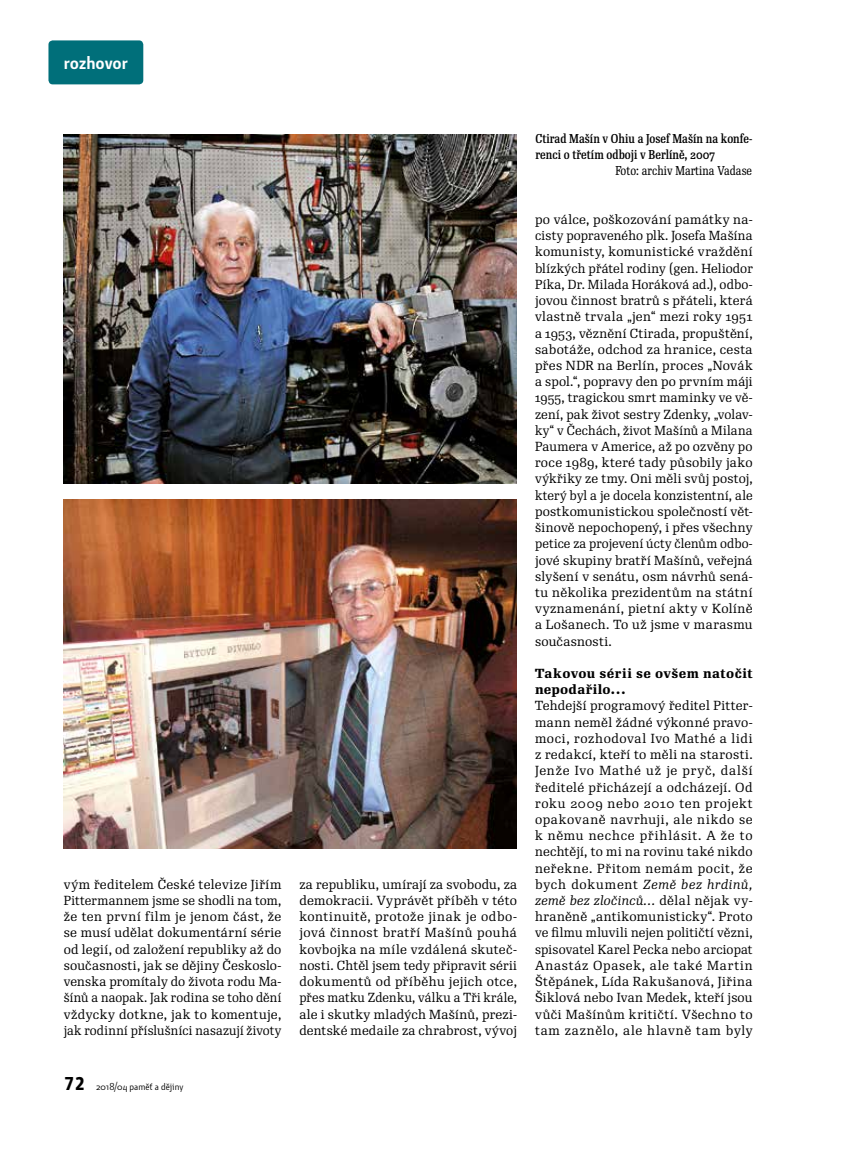
<style>
.page{position:relative;width:859px;height:1149px;background:#fff}
.page>*{position:absolute;margin:0;border:0;box-sizing:border-box;transform-origin:0 0}
.t1{font:600 18px "Botanika Std";color:#fff}
.t2{font:12.75px/16.2px "Re Public Std";letter-spacing:.025em;color:#000;text-align:justify}
.t3{font:500 12.75px/16.2px "Re Public Std";letter-spacing:.025em;color:#000}
.t4{font:500 12.45px/16.2px "Re Public Std Cond";color:#000}
.t5{font:12.45px "Re Public Std Cond";letter-spacing:.005em;color:#000}
.t6{font:9.75px "Botanika Std";color:#000}
.s1{font-family:"Botanika Mono";font-weight:700;font-size:18px}
.s2{font-style:italic}
</style>
<div class="page">
<div style="left:48px;top:40px;width:95px;height:44px;background:#006f7a;border-radius:4px"></div>
<img style="left:64px;top:134px;width:453px;height:349px">
<img style="left:64px;top:499px;width:453px;height:349px">
<h1 class="t1" style="left:64px;top:50px;width:66px">rozhovor</h1>
<p class="t2" style="left:64px;top:876px;width:219px">vým ředitelem České televize Jiřím Pittermannem jsme se shodli na tom, že ten první film je jenom část, že se musí udělat dokumentární série od legií, od založení republiky až do současnosti, jak se dějiny Českoslo&shy;venska promítaly do života rodu Ma&shy;šínů a naopak. Jak rodina se toho dění vždycky dotkne, jak to komentuje, jak rodinní příslušníci nasazují životy</p>
<p class="t2" style="left:299px;top:876px;width:219px">za republiku, umírají za svobodu, za demokracii. Vyprávět příběh v této kontinuitě, protože jinak je odbo&shy;jová činnost bratří Mašínů pouhá kovbojka na míle vzdálená skuteč&shy;nosti. Chtěl jsem tedy připravit sérii dokumentů od příběhu jejich otce, přes matku Zdenku, válku a Tři krále, ale i skutky mladých Mašínů, prezi&shy;dentské medaile za chrabrost, vývoj</p>
<p class="t6" style="left:64px;top:1079px;width:121px"><span class="s1">72</span> 2018/04 paměť a dějiny</p>
<p class="t4" style="left:535px;top:130px;width:218px">Ctirad Mašín v Ohiu a Josef Mašín na konfe&shy;renci o třetím odboji v Berlíně, 2007</p>
<p class="t5" style="left:615px;top:163px;width:138px">Foto: archiv Martina Vadase</p>
<p class="t2" style="left:535px;top:211px;width:219px">po válce, poškozování památky na&shy;cisty popraveného plk. Josefa Mašína komunisty, komunistické vraždění blízkých přátel rodiny (gen. Heliodor Píka, Dr. Milada Horáková ad.), odbo&shy;jovou činnost bratrů s přáteli, která vlastně trvala „jen“ mezi roky 1951 a 1953, věznění Ctirada, propuštění, sabotáže, odchod za hranice, cesta přes NDR na Berlín, proces „Novák a spol.“, popravy den po prvním máji 1955, tragickou smrt maminky ve vě&shy;zení, pak život sestry Zdenky, „volav&shy;ky“ v Čechách, život Mašínů a Milana Paumera v Americe, až po ozvěny po roce 1989, které tady působily jako výkřiky ze tmy. Oni měli svůj postoj, který byl a je docela konzistentní, ale postkomunistickou společností vět&shy;šinově nepochopený, i přes všechny petice za projevení úcty členům odbo&shy;jové skupiny bratří Mašínů, veřejná slyšení v senátu, osm návrhů sená&shy;tu několika prezidentům na státní vyznamenání, pietní akty v Kolíně a Lošanech. To už jsme v marasmu současnosti.</p>
<p class="t3" style="left:535px;top:665px;width:219px">Takovou sérii se ovšem natočit nepodařilo…</p>
<p class="t2" style="left:535px;top:697px;width:219px">Tehdejší programový ředitel Pitter&shy;mann neměl žádné výkonné pravo&shy;moci, rozhodoval Ivo Mathé a lidi z redakcí, kteří to měli na starosti.<br>Jenže Ivo Mathé už je pryč, další ředitelé přicházejí a odcházejí. Od roku 2009 nebo 2010 ten projekt opakovaně navrhuji, ale nikdo se k němu nechce přihlásit. A že to nechtějí, to mi na rovinu také nikdo neřekne. Přitom nemám pocit, že bych dokument <span class="s2">Země bez hrdinů, země bez zločinců…</span> dělal nějak vy&shy;hraněně „antikomunisticky“. Proto ve filmu mluvili nejen političtí vězni, spisovatel Karel Pecka nebo arciopat Anastáz Opasek, ale také Martin Štěpánek, Lída Rakušanová, Jiřina Šiklová nebo Ivan Medek, kteří jsou vůči Mašínům kritičtí. Všechno to tam zaznělo, ale hlavně tam byly</p>
</div>
